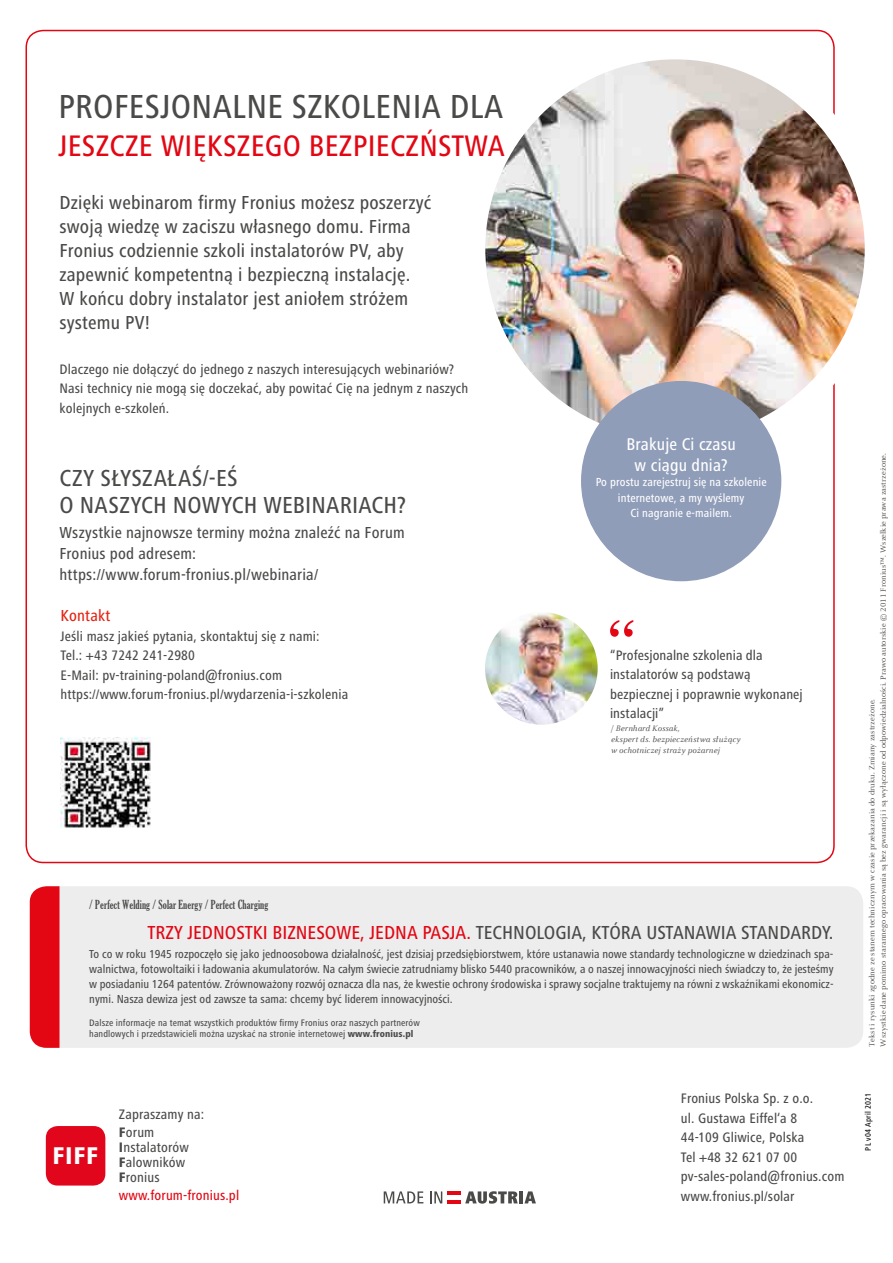
<style>
.page{position:relative;width:893px;height:1263px;background:#fff}
.page>*{position:absolute;margin:0;border:0;box-sizing:border-box;transform-origin:0 0}
.t1{font:500 condensed 34.5px "Frutiger Next LTW1 G";letter-spacing:.01em;color:#4a4a49}
.t2{font:500 condensed 30.75px "Frutiger Next LTW1 G";letter-spacing:.01em;color:#e30613}
.t3{font:800 condensed 25.05px "Frutiger Next LTW1 G";color:#fff}
.t4{font:500 condensed 24px/27px "Frutiger Next LTW1 G";letter-spacing:.01em;color:#4a4a49}
.t5{font:500 condensed 19.5px/24px "Frutiger Next LTW1 G";letter-spacing:.01em;color:#4a4a49}
.t6{font:500 condensed 17.55px/20.9px "Frutiger Next LTW1 G";letter-spacing:.01em;color:#fff;text-align:center}
.t7{font:500 condensed 16.5px/21px "Frutiger Next LTW1 G";letter-spacing:.01em;color:#4a4a49}
.t8{font:500 condensed 16.5px "Frutiger Next LTW1 G";letter-spacing:.01em;color:#e42313}
.t9{font:500 condensed 14.25px/19.5px "Frutiger Next LTW1 G";letter-spacing:.01em;color:#4a4a49}
.t10{font:500 condensed 14.25px "Frutiger Next LTW1 G";letter-spacing:.01em;color:#e30613}
.t11{font:500 condensed 12.15px/15.5px "Frutiger Next LTW1 G";letter-spacing:.01em;color:#fff;text-align:center}
.t12{font:500 condensed 12px/15px "Frutiger Next LTW1 G";color:#4a4a49;text-align:justify}
.t13{font:extra-condensed 12px "Gloucester";letter-spacing:.01em;color:#4a4a49}
.t14{font:500 condensed 9.75px/11.2px "Frutiger Next LTW1 G";letter-spacing:.01em;color:#4a4a49}
.t15{font:italic 8.7px/10.9px "Celeste Offc Pro";letter-spacing:.02em;color:#4a4a49}
.t16{font:8.25px/11.2px "Celeste Offc Pro";letter-spacing:.01em;color:#4a4a49}
.t17{font:500 condensed 8.25px "Frutiger Next LTW1 G";letter-spacing:.035em;color:#000}
.s1{font-style:normal}
.s2{color:#e30613}
.s3{font-weight:800}
</style>
<div class="page">
<div style="left:60px;top:886px;width:803px;height:162px;background:#ededed"></div>
<div style="left:30px;top:886px;width:30px;height:162px;background:#e30613"></div>
<img style="left:485px;top:59px;width:380px;height:380px;border-radius:190px">
<div style="left:581px;top:381px;width:200px;height:200px;background:#909db9;border-radius:50%"></div>
<svg style="left:610px;top:620px;width:23px;height:17px"></svg>
<img style="left:485px;top:612px;width:113px;height:113px;border-radius:56px">
<img style="left:61px;top:738px;width:90px;height:90px">
<div style="left:46px;top:1126px;width:59px;height:59px;background:#e2061c;border-radius:12px"></div>
<svg style="left:384px;top:1191px;width:39px;height:12px"></svg>
<svg style="left:430px;top:1191px;width:12px;height:12px"></svg>
<svg style="left:465px;top:1191px;width:53px;height:12px"></svg>
<hr style="left:519px;top:1191px;width:4px;height:12px;background:#4a4a49">
<svg style="left:524px;top:1191px;width:12px;height:12px"></svg>
<hr style="left:447px;top:1191px;width:14px;height:4px;background:#e30613">
<hr style="left:447px;top:1200px;width:14px;height:3px;background:#e30613">
<h1 class="t1" style="left:58px;top:87px;width:446px">PROFESJONALNE SZKOLENIA DLA</h1>
<h2 class="t2" style="left:58px;top:128px;width:448px">JESZCZE WIĘKSZEGO BEZPIECZŃSTWA</h2>
<p class="t5" style="left:60px;top:190px;width:373px">Dzięki webinarom firmy Fronius możesz poszerzyć swoją wiedzę w zaciszu własnego domu. Firma Fronius codziennie szkoli instalatorów PV, aby zapewnić kompetentną i bezpieczną instalację.<br>W końcu dobry instalator jest aniołem stróżem systemu PV!</p>
<p class="t9" style="left:60px;top:359px;width:410px">Dlaczego nie dołączyć do jednego z naszych interesujących webinariów?<br>Nasi technicy nie mogą się doczekać, aby powitać Cię na jednym z naszych kolejnych e-szkoleń.</p>
<h3 class="t4" style="left:60px;top:464px;width:348px">CZY SŁYSZAŁAŚ/-EŚ<br>O NASZYCH NOWYCH WEBINARIACH?</h3>
<p class="t7" style="left:60px;top:522px;width:347px">Wszystkie najnowsze terminy można znaleźć na Forum<br>Fronius pod adresem: https://www.forum-fronius.pl/webinaria/</p>
<p class="t8" style="left:61px;top:606px;width:51px">Kontakt</p>
<p class="t9" style="left:61px;top:626px;width:289px">Jeśli masz jakieś pytania, skontaktuj się z nami:<br>Tel.: +43 7242 241-2980<br>E-Mail: pv-training-poland@fronius.com https://www.forum-fronius.pl/wydarzenia-i-szkolenia</p>
<p class="t13" style="left:89px;top:897px;width:181px">/ Perfect Welding / Solar Energy / Perfect Charging</p>
<p class="t6" style="left:626px;top:434px;width:111px">Brakuje Ci czasu w ciągu dnia?</p>
<p class="t11" style="left:596px;top:475px;width:172px">Po prostu zarejestruj się na szkolenie internetowe, a my wyślemy<br>Ci nagranie e-mailem.</p>
<p class="t9" style="left:610px;top:645px;width:194px">“Profesjonalne szkolenia dla instalatorów są podstawą bezpiecznej i poprawnie wykonanej instalacji”</p>
<p class="t15" style="left:611px;top:723px;width:131px"><span class="s1">/</span> Bernhard Kossak,<br>ekspert ds. bezpieczeństwa służący w ochotniczej straży pożarnej</p>
<h3 class="t5" style="left:148px;top:920px;width:687px"><span class="s2">TRZY JEDNOSTKI BIZNESOWE, JEDNA PASJA.</span> TECHNOLOGIA, KTÓRA USTANAWIA STANDARDY.</h3>
<p class="t12" style="left:89px;top:946px;width:746px">To co w roku 1945 rozpoczęło się jako jednoosobowa działalność, jest dzisiaj przedsiębiorstwem, które ustanawia nowe standardy technologiczne w dziedzinach spa&shy;walnictwa, fotowoltaiki i ładowania akumulatorów. Na całym świecie zatrudniamy blisko 5440 pracowników, a o naszej innowacyjności niech świadczy to, że jesteśmy w posiadaniu 1264 patentów. Zrównoważony rozwój oznacza dla nas, że kwestie ochrony środowiska i sprawy socjalne traktujemy na równi z wskaźnikami ekonomicz&shy;nymi. Nasza dewiza jest od zawsze ta sama: chcemy być liderem innowacyjności.</p>
<p class="t14" style="left:89px;top:1017px;width:332px">Dalsze informacje na temat wszystkich produktów firmy Fronius oraz naszych partnerów handlowych i przedstawicieli można uzyskać na stronie internetowej <span class="s3">www.fronius.pl</span></p>
<h3 class="t3" style="left:52px;top:1141px;width:47px">FIFF</h3>
<p class="t9" style="left:119px;top:1105px;width:87px;line-height:18px">Zapraszamy na:<br><span class="s3">F</span>orum</p>
<p class="t9" style="left:119px;top:1140px;width:71px;line-height:15px"><span class="s3">I</span>nstalatorów<br><span class="s3">F</span>alowników<br><span class="s3">F</span>ronius</p>
<p class="t10" style="left:119px;top:1187px;width:122px">www.forum-fronius.pl</p>
<p class="t9" style="left:681px;top:1089px;width:165px">Fronius Polska Sp. z o.o.<br>ul. Gustawa Eiffel‘a 8<br>44-109 Gliwice, Polska<br>Tel +48 32 621 07 00 pv-sales-poland@fronius.com www.fronius.pl/solar</p>
<p class="t16" style="left:866px;top:1047px;width:595px;rotate:-90deg">Tekst i rysunki zgodne ze stanem technicznym w czasie przekazania do druku. Zmiany zastrzeżone.<br>Wszystkie dane pomimo starannego opracowania są bez gwarancji i są wyłączone od odpowiedzialności. Prawo autorskie © 2011 Fronius™. Wszelkie prawa zastrzeżone.</p>
<p class="t17" style="left:863px;top:1151px;width:59px;rotate:-90deg">PL v04 April 2021</p>
</div>
